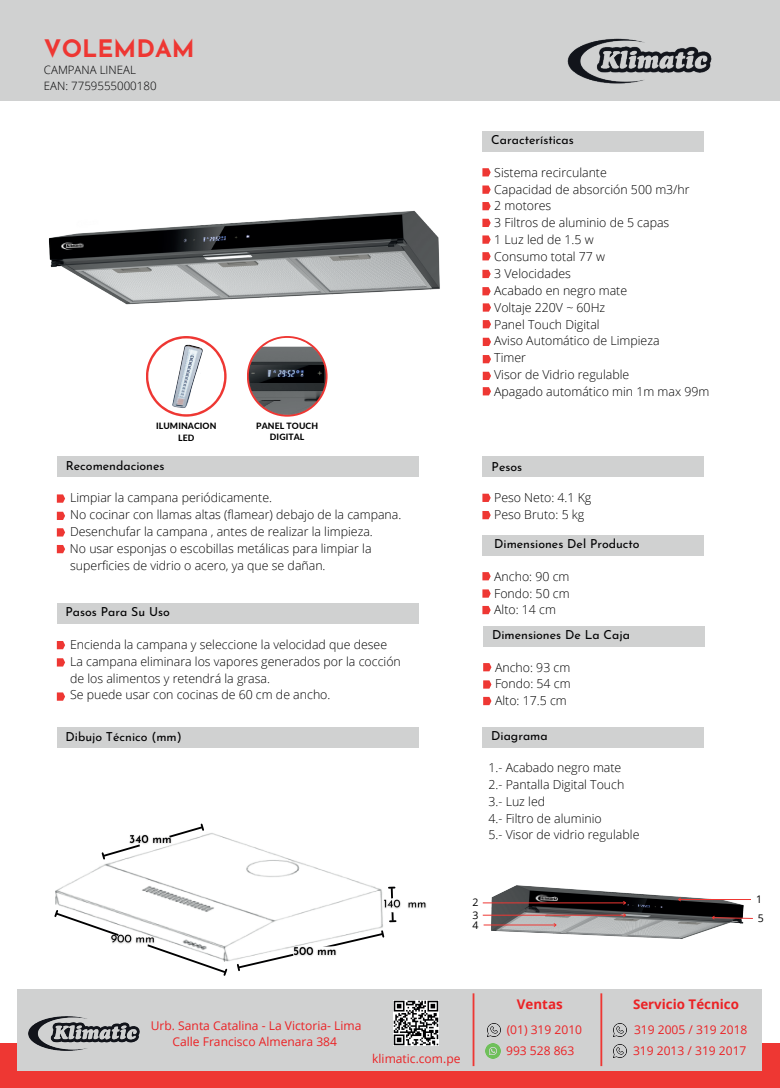
<style>
.page{position:relative;width:780px;height:1088px;background:#fff}
.page>*{position:absolute;margin:0;border:0;box-sizing:border-box;transform-origin:0 0}
.t1{font:100 24px "Josefin Sans";color:#ee3733}
.t2{font:700 13.38px "Open Sans";color:#eb2225}
.t3{font:300 12.38px/16.9px "Open Sans";color:#000001}
.t4{font:100 12.38px "Josefin Sans";color:#000001}
.t5{font:12.12px/21.6px "Open Sans";color:#eb2225}
.t6{font:300 11.5px/15.8px "Open Sans";color:#000001}
.t7{font:10.5px "Open Sans";color:#000001}
.t8{font:800 8.62px/12.1px "Lato";letter-spacing:.01em;color:#000001;text-align:center}
</style>
<div class="page">
<div style="left:0;top:0;width:780px;height:101px;background:#d0d1d1"></div>
<div style="left:0;top:1044px;width:780px;height:44px;background:#ee3733"></div>
<div style="left:482px;top:727px;width:222px;height:21px;background:#d0d1d1"></div>
<img style="left:482px;top:885px;width:262px;height:54px">
<hr style="left:678px;top:899px;width:73px;height:1px;background:#ee3733">
<svg style="left:677px;top:897px;width:4px;height:5px"></svg>
<hr style="left:483px;top:924px;width:73px;height:1px;background:#ee3733">
<svg style="left:553px;top:922px;width:4px;height:6px"></svg>
<svg style="left:710px;top:915px;width:43px;height:5px"></svg>
<img style="left:48px;top:151px;width:463px;height:226px">
<div style="left:482px;top:131px;width:222px;height:20px;background:#d0d1d1"></div>
<div style="left:483px;top:626px;width:221px;height:20px;background:#d0d1d1"></div>
<svg style="left:483px;top:663px;width:8px;height:8px"></svg>
<svg style="left:483px;top:680px;width:8px;height:9px"></svg>
<svg style="left:483px;top:697px;width:8px;height:8px"></svg>
<svg style="left:57px;top:494px;width:8px;height:9px"></svg>
<svg style="left:57px;top:512px;width:8px;height:8px"></svg>
<svg style="left:57px;top:528px;width:8px;height:8px"></svg>
<svg style="left:57px;top:545px;width:8px;height:8px"></svg>
<div style="left:57px;top:603px;width:361px;height:20px;background:#d0d1d1"></div>
<svg style="left:57px;top:641px;width:8px;height:8px"></svg>
<svg style="left:57px;top:658px;width:8px;height:8px"></svg>
<svg style="left:57px;top:692px;width:8px;height:9px"></svg>
<div style="left:57px;top:727px;width:361px;height:21px;background:#d0d1d1"></div>
<div style="left:57px;top:456px;width:361px;height:21px;background:#d0d1d1"></div>
<div style="left:482px;top:456px;width:222px;height:21px;background:#d0d1d1"></div>
<svg style="left:482px;top:494px;width:8px;height:8px"></svg>
<svg style="left:482px;top:511px;width:8px;height:8px"></svg>
<svg style="left:146px;top:336px;width:80px;height:81px"></svg>
<svg style="left:247px;top:336px;width:80px;height:81px"></svg>
<img style="left:169px;top:341px;width:34px;height:67px">
<svg style="left:482px;top:168px;width:8px;height:8px"></svg>
<svg style="left:482px;top:185px;width:8px;height:9px"></svg>
<svg style="left:482px;top:202px;width:8px;height:8px"></svg>
<svg style="left:482px;top:219px;width:8px;height:8px"></svg>
<svg style="left:482px;top:235px;width:8px;height:9px"></svg>
<svg style="left:482px;top:252px;width:8px;height:8px"></svg>
<svg style="left:482px;top:270px;width:8px;height:8px"></svg>
<svg style="left:482px;top:287px;width:8px;height:8px"></svg>
<img style="left:249px;top:338px;width:76px;height:77px;border-radius:38px">
<div style="left:482px;top:535px;width:222px;height:20px;background:#d0d1d1"></div>
<svg style="left:482px;top:572px;width:8px;height:8px"></svg>
<svg style="left:482px;top:589px;width:8px;height:9px"></svg>
<svg style="left:482px;top:606px;width:8px;height:8px"></svg>
<img style="left:250px;top:365px;width:74px;height:18px">
<svg style="left:482px;top:303px;width:9px;height:9px"></svg>
<svg style="left:482px;top:320px;width:9px;height:8px"></svg>
<svg style="left:482px;top:338px;width:9px;height:8px"></svg>
<svg style="left:482px;top:355px;width:9px;height:8px"></svg>
<img style="left:72px;top:217px;width:31px;height:14px">
<hr style="left:482px;top:902px;width:143px;height:1px;background:#ee3733">
<svg style="left:622px;top:900px;width:5px;height:5px"></svg>
<svg style="left:482px;top:372px;width:9px;height:8px"></svg>
<img style="left:56px;top:833px;width:327px;height:128px">
<svg style="left:389px;top:886px;width:6px;height:37px"></svg>
<svg style="left:235px;top:929px;width:150px;height:42px"></svg>
<svg style="left:54px;top:908px;width:175px;height:68px"></svg>
<svg style="left:100px;top:823px;width:105px;height:38px"></svg>
<img style="left:58px;top:240px;width:30px;height:12px">
<img style="left:532px;top:893px;width:30px;height:12px">
<svg style="left:482px;top:387px;width:9px;height:8px"></svg>
<img style="left:290px;top:943px;width:49px;height:16px">
<img style="left:108px;top:931px;width:49px;height:16px">
<img style="left:380px;top:896px;width:46px;height:17px">
<img style="left:126px;top:831px;width:48px;height:17px">
<hr style="left:482px;top:915px;width:143px;height:1px;background:#ee3733">
<svg style="left:622px;top:912px;width:5px;height:6px"></svg>
<img style="left:567px;top:38px;width:145px;height:46px">
<div style="left:18px;top:989px;width:744px;height:81px;background:#d0d1d1"></div>
<img style="left:393px;top:1001px;width:45px;height:44px">
<svg style="left:487px;top:1023px;width:13px;height:13px"></svg>
<img style="left:485px;top:1043px;width:16px;height:16px">
<svg style="left:613px;top:1024px;width:13px;height:12px"></svg>
<svg style="left:613px;top:1045px;width:13px;height:13px"></svg>
<hr style="left:472px;top:993px;width:2px;height:73px;background:#ee3733">
<hr style="left:600px;top:993px;width:2px;height:73px;background:#ee3733">
<img style="left:28px;top:1016px;width:112px;height:35px">
<h1 class="t1" style="left:44px;top:31px;width:152px">VOLEMDAM</h1>
<p class="t6" style="left:44px;top:62px;width:114px">CAMPANA LINEAL<br>EAN: 7759555000180</p>
<p class="t8" style="left:156px;top:419px;width:62px">ILUMINACION<br>LED</p>
<p class="t8" style="left:256px;top:419px;width:63px;line-height:11.5px">PANEL TOUCH<br>DIGITAL</p>
<p class="t4" style="left:66px;top:456px;width:100px">Recomendaciones</p>
<p class="t3" style="left:70px;top:489px;width:333px">Limpiar la campana periódicamente.<br>No cocinar con llamas altas (flamear) debajo de la campana.<br>Desenchufar la campana , antes de realizar la limpieza.<br>No usar esponjas o escobillas metálicas para limpiar la superficies de vidrio o acero, ya que se dañan.</p>
<p class="t4" style="left:66px;top:602px;width:106px">Pasos Para Su Uso</p>
<p class="t3" style="left:70px;top:635px;width:332px">Encienda la campana y seleccione la velocidad que desee La campana eliminara los vapores generados por la cocción de los alimentos y retendrá la grasa.<br>Se puede usar con cocinas de 60 cm de ancho.</p>
<p class="t4" style="left:66px;top:727px;width:118px">Dibujo Técnico (mm)</p>
<p class="t4" style="left:491px;top:131px;width:84px">Características</p>
<p class="t3" style="left:494px;top:163px;width:217px">Sistema recirculante<br>Capacidad de absorción 500 m3/hr<br>2 motores<br>3 Filtros de aluminio de 5 capas<br>1 Luz led de 1.5 w<br>Consumo total 77 w<br>3 Velocidades<br>Acabado en negro mate<br>Voltaje 220V ~ 60Hz<br>Panel Touch Digital<br>Aviso Automático de Limpieza<br>Timer<br>Visor de Vidrio regulable<br>Apagado automático min 1m max 99m</p>
<p class="t4" style="left:491px;top:457px;width:32px">Pesos</p>
<p class="t3" style="left:494px;top:489px;width:99px">Peso Neto: 4.1 Kg<br>Peso Bruto: 5 kg</p>
<p class="t4" style="left:494px;top:534px;width:147px">Dimensiones Del Producto</p>
<p class="t3" style="left:494px;top:567px;width:77px;text-align:justify">Ancho: 90 cm Fondo: 50 cm Alto: 14 cm</p>
<p class="t4" style="left:492px;top:626px;width:139px">Dimensiones De La Caja</p>
<p class="t3" style="left:495px;top:658px;width:77px;text-align:justify">Ancho: 93 cm Fondo: 54 cm Alto: 17.5 cm</p>
<p class="t4" style="left:491px;top:727px;width:58px">Diagrama</p>
<p class="t3" style="left:488px;top:758px;width:152px">1.- Acabado negro mate<br>2.- Pantalla Digital Touch<br>3.- Luz led<br>4.- Filtro de aluminio<br>5.- Visor de vidrio regulable</p>
<p class="t7" style="left:472px;top:895px;width:8px">2</p>
<p class="t7" style="left:756px;top:892px;width:8px">1</p>
<p class="t7" style="left:472px;top:908px;width:8px">3</p>
<p class="t7" style="left:757px;top:911px;width:8px">5</p>
<p class="t7" style="left:472px;top:917px;width:8px">4</p>
<p class="t2" style="left:517px;top:994px;width:47px">Ventas</p>
<p class="t5" style="left:506px;top:1040px;width:70px">993 528 863</p>
<p class="t5" style="left:151px;top:1014px;width:212px">Urb. Santa Catalina - La Victoria- Lima</p>
<p class="t5" style="left:506px;top:1018px;width:77px">(01) 319 2010</p>
<p class="t5" style="left:172px;top:1030px;width:166px">Calle Francisco Almenara 384</p>
<p class="t5" style="left:372px;top:1047px;width:90px">klimatic.com.pe</p>
<p class="t2" style="left:633px;top:994px;width:107px">Servicio Técnico</p>
<p class="t5" style="left:633px;top:1018px;width:116px">319 2005 / 319 2018<br>319 2013 / 319 2017</p>
</div>
